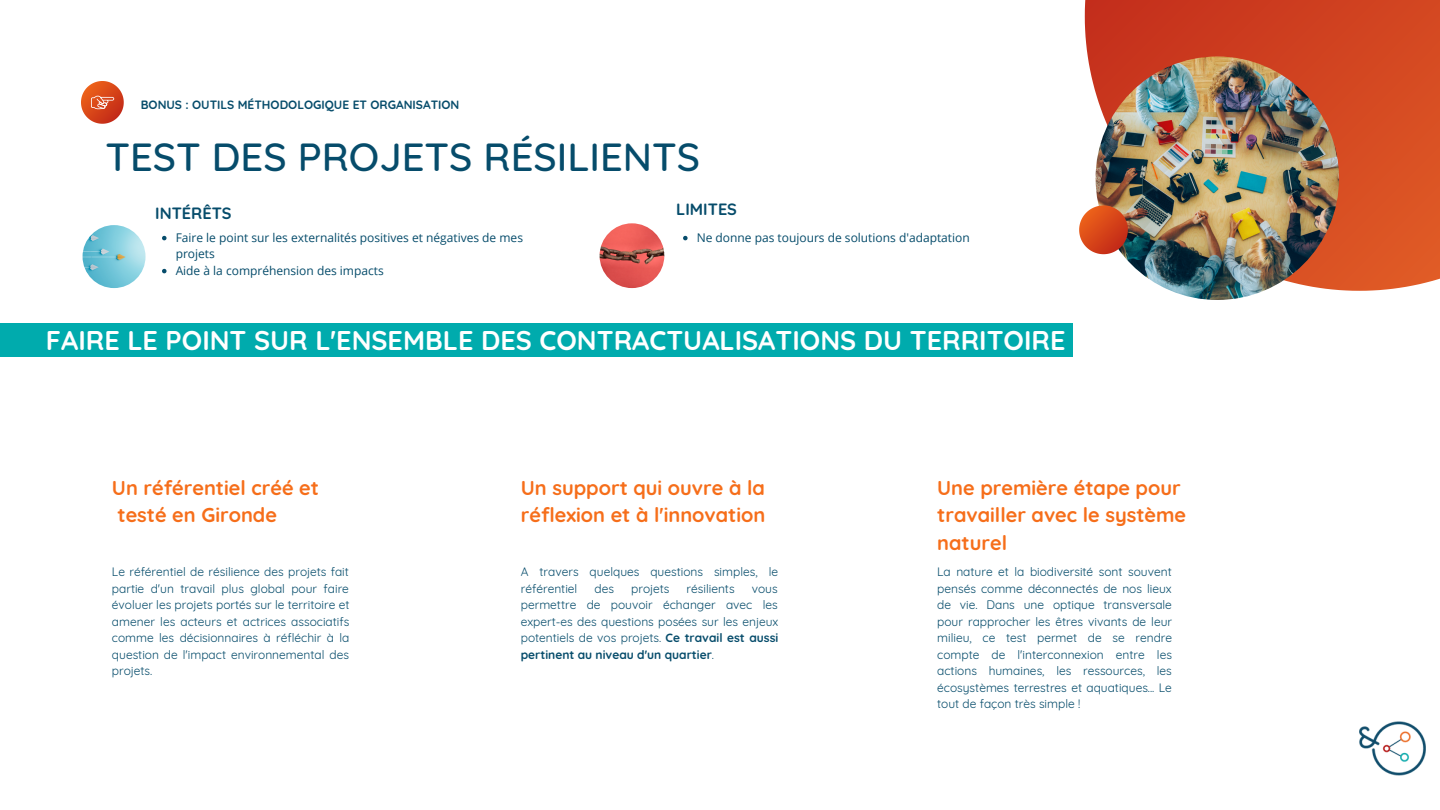
<style>
.page{position:relative;width:1440px;height:810px;background:#fff}
.page>*{position:absolute;margin:0;border:0;box-sizing:border-box;transform-origin:0 0}
.t1{font:500 40px "Quicksand";color:#064c6b}
.t2{font:700 27px "Quicksand";color:#fff}
.t3{font:700 20px/27.8px "Quicksand";color:#f66e1a}
.t4{font:700 16.3px "Quicksand";color:#064c6b}
.t5{font:12px/16.5px "Quicksand";color:#064c6b;text-align:justify}
.t6{font:12px/16.5px "Open Sans";color:#064c6b}
.t7{font:700 12px "Quicksand";color:#064c6b}
.s1{font-weight:700}
</style>
<div class="page">
<svg style="left:1085px;top:0;width:355px;height:291px"></svg>
<img style="left:1096px;top:57px;width:243px;height:243px;border-radius:50%">
<svg style="left:1079px;top:205px;width:49px;height:49px"></svg>
<img style="left:1359px;top:721px;width:67px;height:55px">
<img style="left:83px;top:225px;width:63px;height:63px;border-radius:50%">
<img style="left:600px;top:223px;width:64px;height:65px;border-radius:50%">
<div style="left:58px;top:323px;width:1015px;height:33px;background:#00abad"></div>
<div style="left:0;top:323px;width:1015px;height:33px;background:#00abad"></div>
<svg style="left:162px;top:236px;width:5px;height:4px"></svg>
<svg style="left:162px;top:269px;width:5px;height:4px"></svg>
<svg style="left:683px;top:236px;width:5px;height:4px"></svg>
<svg style="left:81px;top:81px;width:43px;height:43px"></svg>
<p class="t7" style="left:141px;top:97px;width:320px">BONUS : OUTILS MÉTHODOLOGIQUE ET ORGANISATION</p>
<p class="t1" style="left:105px;top:131px;width:596px">TEST DES PROJETS RÉSILIENTS</p>
<p class="t4" style="left:155px;top:203px;width:78px">INTÉRÊTS</p>
<p class="t6" style="left:176px;top:229px;width:349px">Faire le point sur les externalités positives et négatives de mes projets</p>
<p class="t6" style="left:176px;top:262px;width:210px">Aide à la compréhension des impacts</p>
<p class="t4" style="left:676px;top:199px;width:62px">LIMITES</p>
<p class="t6" style="left:697px;top:229px;width:275px">Ne donne pas toujours de solutions d'adaptation</p>
<p class="t2" style="left:46px;top:323px;width:1021px">FAIRE LE POINT SUR L'ENSEMBLE DES CONTRACTUALISATIONS DU TERRITOIRE</p>
<p class="t3" style="left:112px;top:473px;width:209px">Un référentiel créé et testé en Gironde</p>
<p class="t3" style="left:521px;top:473px;width:246px">Un support qui ouvre à la réflexion et à l'innovation</p>
<p class="t3" style="left:937px;top:473px;width:250px">Une première étape pour travailler avec le système naturel</p>
<p class="t5" style="left:112px;top:563px;width:239px">Le référentiel de résilience des projets fait partie d'un travail plus global pour faire évoluer les projets portés sur le territoire et amener les acteurs et actrices associatifs comme les décisionnaires à réfléchir à la question de l'impact environnemental des projets.</p>
<p class="t5" style="left:521px;top:563px;width:259px">A travers quelques questions simples, le référentiel</p>
<p class="t5" style="left:937px;top:563px;width:236px">La nature et la biodiversité sont souvent pensés comme déconnectés de nos lieux de vie. Dans une optique transversale pour rapprocher les êtres vivants de leur milieu, ce test permet de se rendre compte de l'interconnexion entre les actions humaines, les ressources, les écosystèmes terrestres et aquatiques... Le tout de façon très simple !</p>
<p class="t5" style="left:594px;top:580px;width:21px">des</p>
<p class="t5" style="left:631px;top:580px;width:40px">projets</p>
<p class="t5" style="left:687px;top:580px;width:50px">résilients</p>
<p class="t5" style="left:521px;top:580px;width:259px;text-indent:231px">vous permettre de pouvoir échanger avec les expert-es des questions posées sur les enjeux potentiels de vos projets. <span class="s1">Ce travail est aussi pertinent au niveau d'un quartier</span>.</p>
</div>
